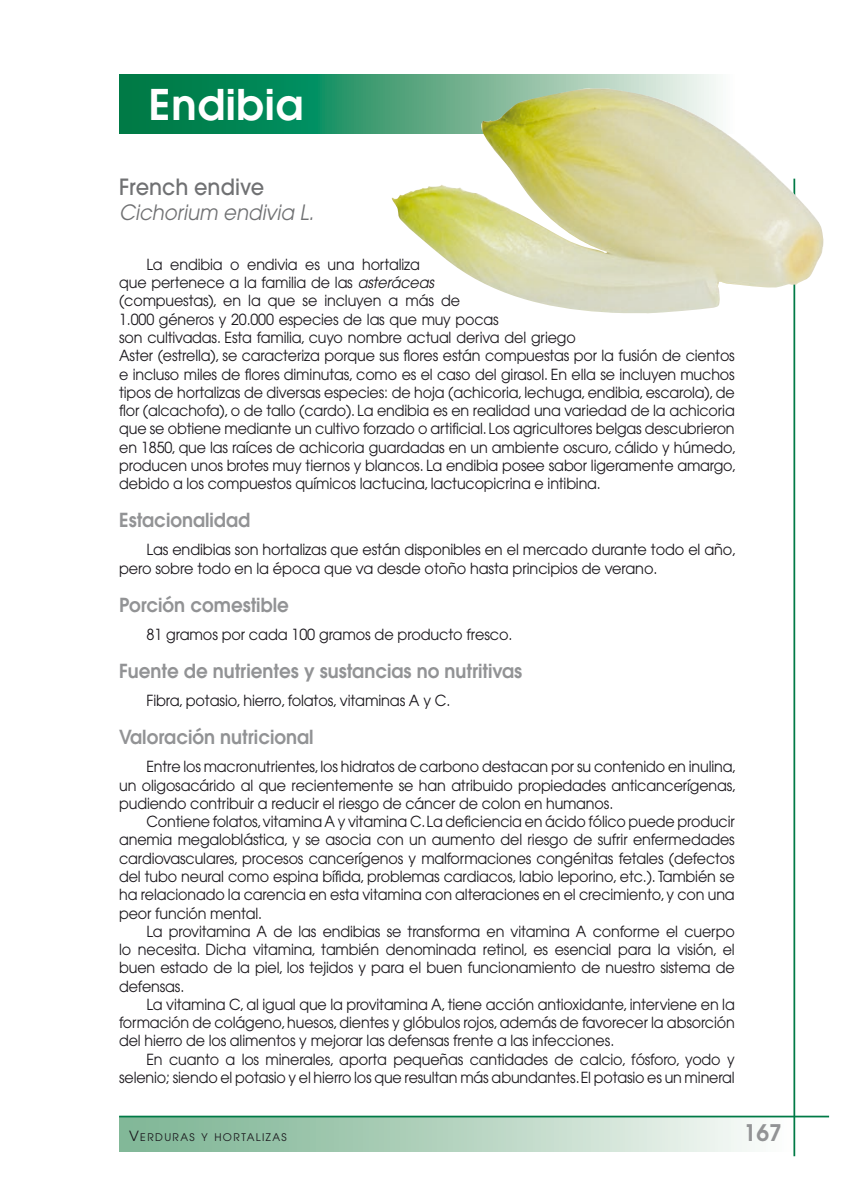
<style>
.page{position:relative;width:844px;height:1191px;background:#fff}
.page>*{position:absolute;margin:0;border:0;box-sizing:border-box;transform-origin:0 0}
.t1{font:600 42px "Avant Garde";letter-spacing:.015em;color:#fff}
.t2{font:600 22.75px "Avant Garde";color:#929395}
.t3{font:500 22.22px "Avant Garde";color:#707173;scale:.94 1}
.t4{font:italic 21px "Avant Garde";color:#707173;scale:.94 1}
.t5{font:600 19.25px "Avant Garde";color:#929395;scale:.95 1}
.t6{font:15.22px/18.2px "Avant Garde";letter-spacing:-.01em;color:#1a171c;text-align:justify;scale:.94 1}
.t7{font:15.22px/18.2px "Avant Garde";letter-spacing:-.01em;color:#1a171c;scale:.95 1}
.t8{font:10.5px "Avant Garde";letter-spacing:.135em;color:#1a171c}
.s1{font-style:italic}
.s2{font-size:14px}
</style>
<div class="page">
<svg style="left:119px;top:74px;width:597px;height:60px;background:#2d976c"></svg>
<div style="left:119px;top:1116px;width:675px;height:35px;background:linear-gradient(to right,#78b18f,#f9faf8)"></div>
<hr style="left:119px;top:1115px;width:709px;height:2px;background:#007a46">
<hr style="left:793px;top:179px;width:2px;height:977px;background:#007a46">
<img style="left:391px;top:88px;width:433px;height:226px">
<h1 class="t1" style="left:149px;top:77px;width:156px">Endibia</h1>
<h3 class="t3" style="left:119px;top:173px;width:156px">French endive</h3>
<h3 class="t4" style="left:119px;top:200px;width:209px">Cichorium endivia L.</h3>
<p class="t6" style="left:119px;top:255px;width:658px;text-align:left;text-indent:27px">La endibia o endivia es una hortaliza<br>que pertenece a la familia de las <span class="s1">asteráceas<br></span>(compuestas), en la que se incluyen a más de<br>1.000 géneros y 20.000 especies de las que muy pocas<br>son cultivadas. Esta familia, cuyo nombre actual deriva del griego<br>Aster (estrella), se caracteriza porque sus flores están compuestas por la fusión de cientos e incluso miles de flores diminutas, como es el caso del girasol. En ella se incluyen muchos tipos de hortalizas de diversas especies: de hoja (achicoria, lechuga, endibia, escarola), de flor (alcachofa), o de tallo (cardo). La endibia es en realidad una variedad de la achicoria que se obtiene mediante un cultivo forzado o artificial. Los agricultores belgas descubrieron en 1850, que las raíces de achicoria guardadas en un ambiente oscuro, cálido y húmedo, producen unos brotes muy tiernos y blancos. La endibia posee sabor ligeramente amargo, debido a los compuestos químicos lactucina, lactucopicrina e intibina.</p>
<p class="t5" style="left:119px;top:507px;width:139px">Estacionalidad</p>
<p class="t7" style="left:119px;top:541px;width:651px;text-indent:27px">Las endibias son hortalizas que están disponibles en el mercado durante todo el año, pero sobre todo en la época que va desde otoño hasta principios de verano.</p>
<p class="t5" style="left:119px;top:592px;width:180px">Porción comestible</p>
<p class="t7" style="left:146px;top:625px;width:387px">81 gramos por cada 100 gramos de producto fresco.</p>
<p class="t5" style="left:119px;top:658px;width:426px">Fuente de nutrientes y sustancias no nutritivas</p>
<p class="t7" style="left:146px;top:691px;width:321px">Fibra, potasio, hierro, folatos, vitaminas A y C.</p>
<p class="t5" style="left:119px;top:724px;width:206px">Valoración nutricional</p>
<p class="t6" style="left:119px;top:757px;width:658px;text-indent:27px">Entre los macronutrientes, los hidratos de carbono destacan por su contenido en inulina, un oligosacárido al que recientemente se han atribuido propiedades anticancerígenas, pudiendo contribuir a reducir el riesgo de cáncer de colon en humanos.</p>
<p class="t6" style="left:119px;top:812px;width:656px;text-indent:27px">Contiene folatos, vitamina A y vitamina C. La deficiencia en ácido fólico puede producir anemia megaloblástica, y se asocia con un aumento del riesgo de sufrir enfermedades cardiovasculares, procesos cancerígenos y malformaciones congénitas fetales (defectos del tubo neural como espina bífida, problemas cardiacos, labio leporino, etc.). También se ha relacionado la carencia en esta vitamina con alteraciones en el crecimiento, y con una peor función mental.</p>
<p class="t6" style="left:119px;top:922px;width:656px;text-indent:27px">La provitamina A de las endibias se transforma en vitamina A conforme el cuerpo lo necesita. Dicha vitamina, también denominada retinol, es esencial para la visión, el buen estado de la piel, los tejidos y para el buen funcionamiento de nuestro sistema de defensas.</p>
<p class="t6" style="left:119px;top:995px;width:656px;text-indent:27px">La vitamina C, al igual que la provitamina A, tiene acción antioxidante, interviene en la formación de colágeno, huesos, dientes y glóbulos rojos, además de favorecer la absorción del hierro de los alimentos y mejorar las defensas frente a las infecciones.</p>
<p class="t6" style="left:119px;top:1050px;width:656px;text-align:right">En cuanto a los minerales, aporta pequeñas cantidades de calcio, fósforo, yodo y selenio; siendo el potasio y el hierro los que resultan más abundantes. El potasio es un mineral</p>
<p class="t8" style="left:129px;top:1131px;width:159px"><span class="s2">V</span>ERDURAS Y HORTALIZAS</p>
<h2 class="t2" style="left:743px;top:1118px;width:40px">167</h2>
</div>
